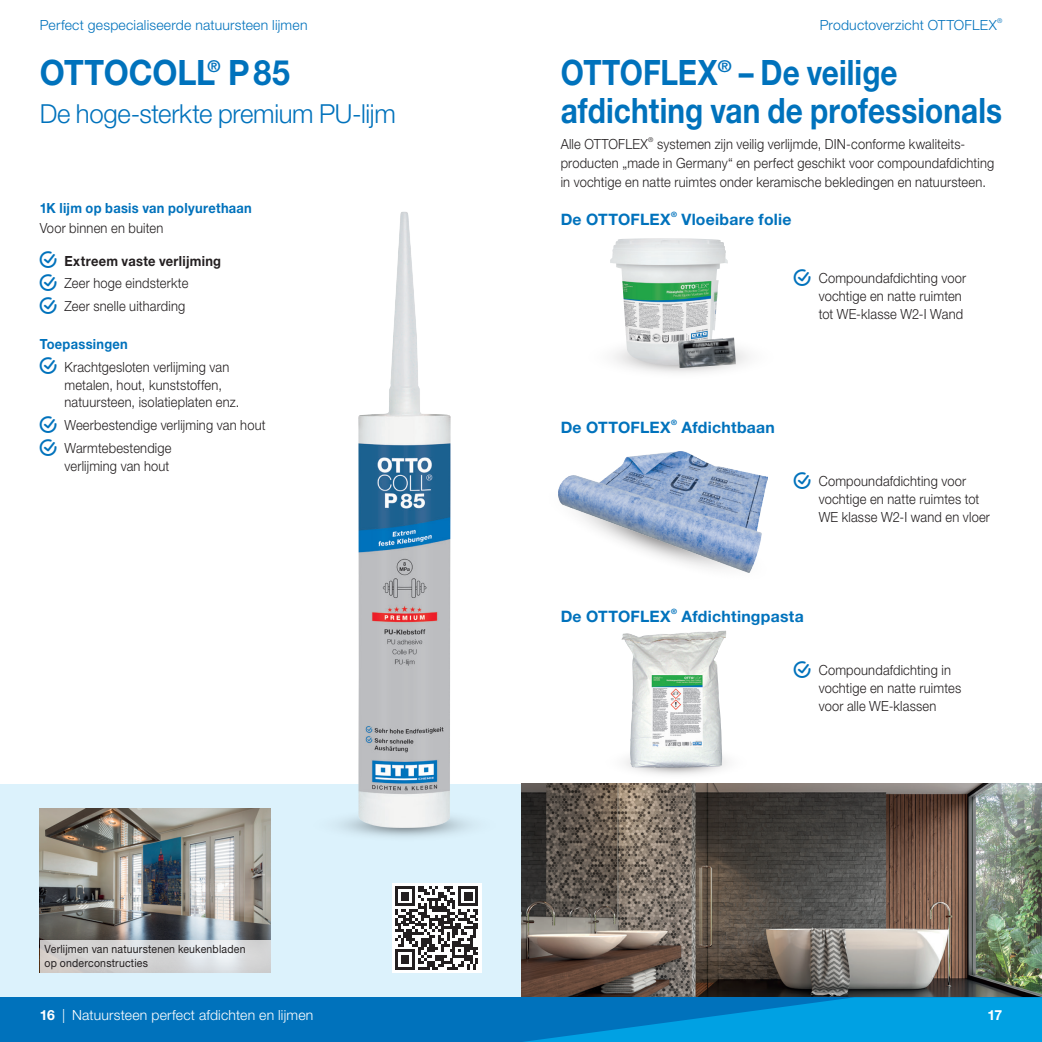
<style>
.page{position:relative;width:1042px;height:1042px;background:#fff}
.page>*{position:absolute;margin:0;border:0;box-sizing:border-box;transform-origin:0 0}
.t1{font:700 35px/38.5px "Helvetica Neue LT Pro";color:#0072bc;scale:.85 1}
.t2{font:700 35px "Helvetica Neue LT Pro";color:#0072bc;scale:.92 1}
.t3{font:300 26.25px "Helvetica Neue LT Pro";letter-spacing:-.015em;color:#0072bc}
.t4{font:700 15.75px "Helvetica Neue LT Pro";letter-spacing:.015em;color:#0072bc}
.t5{font:300 14px/17.8px "Helvetica Neue LT Pro";letter-spacing:.015em;color:#231f20;scale:.92 1}
.t6{font:300 14px "Helvetica Neue LT Pro";letter-spacing:.015em;color:#0072bc}
.t7{font:300 14px "Helvetica Neue LT Pro";letter-spacing:.015em;color:#fff}
.t8{font:700 14px "Helvetica Neue LT Pro";letter-spacing:.02em;color:#0072bc;scale:.92 1}
.t9{font:700 14px "Helvetica Neue LT Pro";color:#fff}
.t10{font:11.38px/14px "Helvetica Neue LT Pro";letter-spacing:.02em;color:#231f20;scale:.92 1}
.t11{font:700 7.35px "Helvetica Neue LT Pro";color:#0072bc}
.t12{font:300 6.48px "Helvetica Neue LT Pro";color:#231f20}
.t13{font:300 6.48px "Helvetica Neue LT Pro";color:#0072bc}
.s1{font-family:"Haken Font V01";font-weight:400;font-size:16.8px;color:#0072bc}
.s2{font-weight:700}
.s3{font-weight:700;color:#0072bc}
</style>
<div class="page">
<div style="left:0;top:784px;width:521px;height:213px;background:#dcf2fc"></div>
<div style="left:392px;top:883px;width:89px;height:89px;background:#fff"></div>
<svg style="left:395px;top:886px;width:83px;height:83px"></svg>
<img style="left:40px;top:809px;width:230px;height:129px">
<div style="left:39px;top:938px;width:232px;height:35px;background:#231f20;opacity:.12"></div>
<img style="left:358px;top:212px;width:93px;height:616px">
<img style="left:609px;top:238px;width:119px;height:127px">
<img style="left:678px;top:338px;width:58px;height:30px">
<img style="left:521px;top:784px;width:521px;height:213px">
<img style="left:621px;top:630px;width:105px;height:138px">
<img style="left:559px;top:451px;width:208px;height:122px">
<div style="left:0;top:997px;width:1042px;height:45px;background:#0072bc"></div>
<svg style="left:524px;top:997px;width:518px;height:45px"></svg>
<p class="t6" style="left:40px;top:16px;width:269px">Perfect gespecialiseerde natuursteen lijmen</p>
<p class="t6" style="left:819px;top:16px;width:179px">Productoverzicht OTTOFLEX</p>
<p class="t13" style="left:997px;top:16px;width:7px">®</p>
<h1 class="t2" style="left:40px;top:50px;width:273px">OTTOCOLL<sup>®</sup> P85</h1>
<h2 class="t3" style="left:40px;top:98px;width:357px">De hoge-sterkte premium PU-lijm</h2>
<p class="t8" style="left:40px;top:200px;width:232px">1K lijm op basis van polyurethaan</p>
<p class="t5" style="left:40px;top:218px;width:136px">Voor binnen en buiten</p>
<p class="t5" style="left:40px;top:249px;width:199px;line-height:22.9px"><span class="s1">A</span> <span class="s2">Extreem vaste verlijming<br></span><span class="s1">A</span> Zeer hoge eindsterkte<br><span class="s1">A</span> Zeer snelle uitharding</p>
<p class="t5" style="left:40px;top:332px;width:208px;line-height:22.9px"><span class="s3">Toepassingen<br></span><span class="s1">A</span> Krachtgesloten verlijming van</p>
<p class="t5" style="left:64px;top:375px;width:192px">metalen, hout, kunststoffen, natuursteen, isolatieplaten enz.</p>
<p class="t5" style="left:40px;top:414px;width:247px;line-height:22.9px"><span class="s1">A</span> Weerbestendige verlijming van hout<br><span class="s1">A</span> Warmtebestendige</p>
<p class="t5" style="left:64px;top:457px;width:116px">verlijming van hout</p>
<p class="t10" style="left:45px;top:942px;width:220px">Verlijmen van natuurstenen keukenbladen op onderconstructies</p>
<h1 class="t1" style="left:561px;top:52px;width:521px">OTTOFLEX<sup>®</sup> – De veilige afdichting van de professionals</h1>
<p class="t5" style="left:561px;top:135px;width:96px">Alle OTTOFLEX</p>
<p class="t12" style="left:648px;top:135px;width:7px">®</p>
<p class="t5" style="left:561px;top:134px;width:473px;line-height:19.2px;text-indent:96px">systemen zijn veilig verlijmde, DIN-conforme kwaliteits&shy;producten „made in Germany“ en perfect geschikt voor compoundafdichting in vochtige en natte ruimtes onder keramische bekledingen en natuursteen.</p>
<p class="t4" style="left:561px;top:209px;width:112px">De OTTOFLEX</p>
<p class="t11" style="left:671px;top:210px;width:7px">®</p>
<p class="t4" style="left:681px;top:209px;width:112px">Vloeibare folie</p>
<p class="t5" style="left:819px;top:269px;width:162px;text-indent:-25px"><span class="s1">A</span> Compoundafdichting voor vochtige en natte ruimten tot WE-klasse W2-I Wand</p>
<p class="t4" style="left:561px;top:418px;width:112px">De OTTOFLEX</p>
<p class="t11" style="left:671px;top:418px;width:7px">®</p>
<p class="t4" style="left:681px;top:418px;width:95px">Afdichtbaan</p>
<p class="t5" style="left:819px;top:472px;width:188px;text-indent:-25px"><span class="s1">A</span> Compoundafdichting voor vochtige en natte ruimtes tot<br>WE klasse W2-I wand en vloer</p>
<p class="t4" style="left:561px;top:606px;width:112px">De OTTOFLEX</p>
<p class="t11" style="left:671px;top:607px;width:7px">®</p>
<p class="t4" style="left:681px;top:606px;width:124px">Afdichtingpasta</p>
<p class="t5" style="left:819px;top:661px;width:156px;text-indent:-25px"><span class="s1">A</span> Compoundafdichting in vochtige en natte ruimtes voor alle WE-klassen</p>
<p class="t7" style="left:40px;top:1006px;width:275px"><span class="s2">16</span> | Natuursteen perfect afdichten en lijmen</p>
<p class="t9" style="left:987px;top:1006px;width:16px">17</p>
</div>
